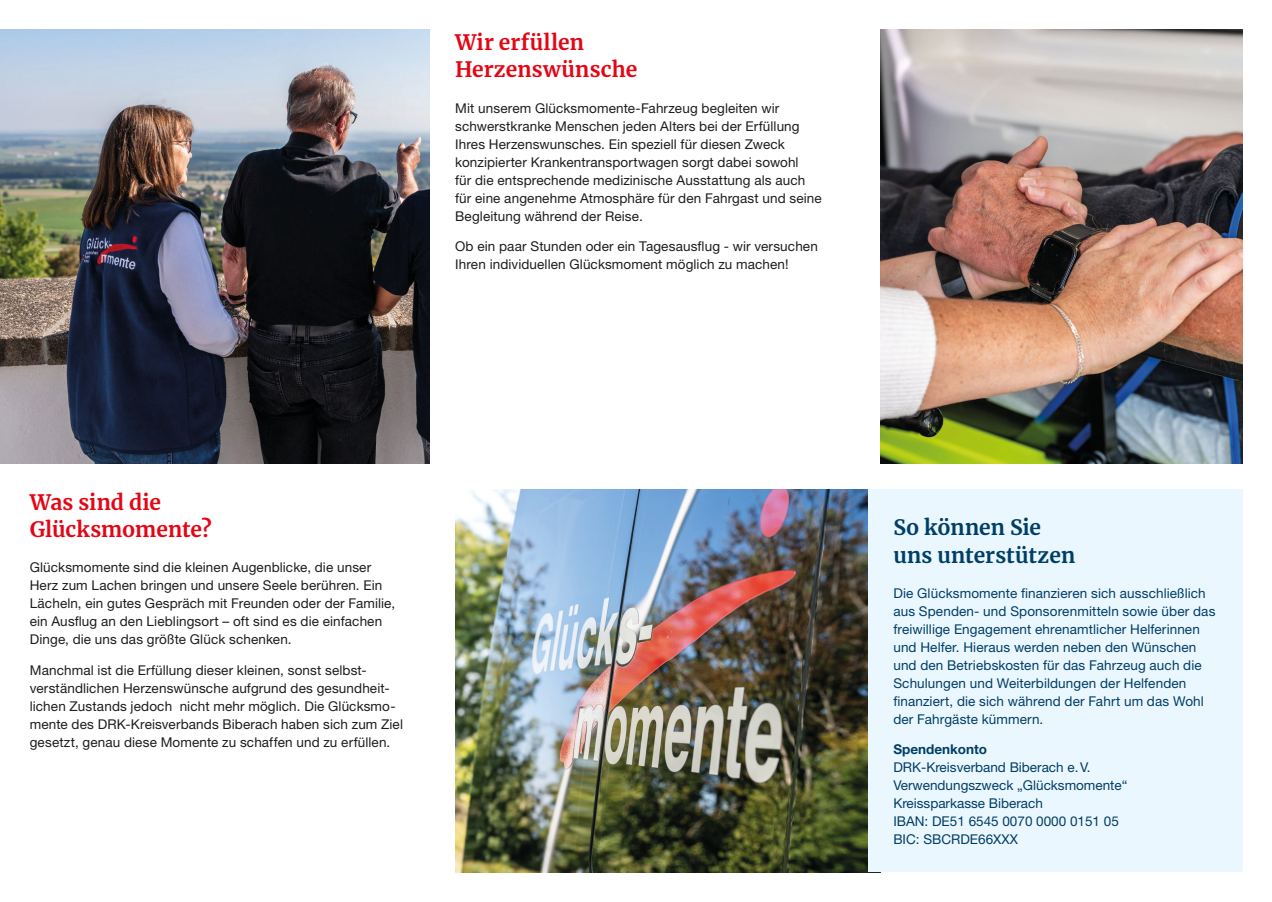
<style>
.page{position:relative;width:1272px;height:902px;background:#fff}
.page>*{position:absolute;margin:0;border:0;box-sizing:border-box;transform-origin:0 0}
.t1{font:700 21px/27px "Merriweather";color:#e30614}
.t2{font:700 21px/27px "Merriweather";color:#003e66}
.t3{font:13.5px/18px "Helvetica Neue LT Std";letter-spacing:.01em;color:#1d1d1b}
.t4{font:13.5px/18px "Helvetica Neue LT Std";letter-spacing:.01em;color:#003e66}
.t5{font:700 13.5px "Helvetica Neue LT Std";color:#003e66}
</style>
<div class="page">
<img style="left:880px;top:30px;width:362px;height:433px">
<img style="left:455px;top:489px;width:412px;height:383px">
<div style="left:867px;top:489px;width:375px;height:383px;background:#ebf7fe"></div>
<img style="left:0;top:30px;width:429px;height:433px">
<h1 class="t1" style="left:455px;top:29px;width:184px">Wir erfüllen<br>Herzenswünsche</h1>
<p class="t3" style="left:455px;top:98px;width:368px">Mit unserem Glücksmomente-Fahrzeug begleiten wir schwerstkranke Menschen jeden Alters bei der Erfüllung Ihres Herzenswunsches. Ein speziell für diesen Zweck konzipierter Krankentransportwagen sorgt dabei sowohl<br>für die entsprechende medizinische Ausstattung als auch für eine angenehme Atmosphäre für den Fahrgast und seine Begleitung während der Reise.</p>
<p class="t3" style="left:455px;top:237px;width:364px">Ob ein paar Stunden oder ein Tagesausflug - wir versuchen<br>Ihren individuellen Glücksmoment möglich zu machen!</p>
<h1 class="t1" style="left:30px;top:488px;width:183px">Was sind die<br>Glücksmomente?</h1>
<p class="t3" style="left:30px;top:558px;width:367px">Glücksmomente sind die kleinen Augenblicke, die unser Herz zum Lachen bringen und unsere Seele berühren. Ein Lächeln, ein gutes Gespräch mit Freunden oder der Familie, ein Ausflug an den Lieblingsort – oft sind es die einfachen Dinge, die uns das größte Glück schenken.</p>
<p class="t3" style="left:30px;top:660px;width:375px">Manchmal ist die Erfüllung dieser kleinen, sonst selbst&shy;verständlichen Herzenswünsche aufgrund des gesundheit&shy;lichen Zustands jedoch nicht mehr möglich. Die Glücksmo&shy;mente des DRK-Kreisverbands Biberach haben sich zum Ziel gesetzt, genau diese Momente zu schaffen und zu erfüllen.</p>
<h1 class="t2" style="left:893px;top:513px;width:183px">So können Sie uns unterstützen</h1>
<p class="t4" style="left:893px;top:583px;width:323px">Die Glücksmomente finanzieren sich ausschließlich aus Spenden- und Sponsorenmitteln sowie über das freiwillige Engagement ehrenamtlicher Helferinnen und Helfer. Hieraus werden neben den Wünschen und den Betriebskosten für das Fahrzeug auch die Schulungen und Weiterbildungen der Helfenden finanziert, die sich während der Fahrt um das Wohl der Fahrgäste kümmern.</p>
<p class="t5" style="left:893px;top:741px;width:95px">Spendenkonto</p>
<p class="t4" style="left:893px;top:758px;width:236px">DRK-Kreisverband Biberach e.V.<br>Verwendungszweck „Glücksmomente“<br>Kreissparkasse Biberach<br>IBAN: DE51 6545 0070 0000 0151 05<br>BIC: SBCRDE66XXX</p>
</div>
